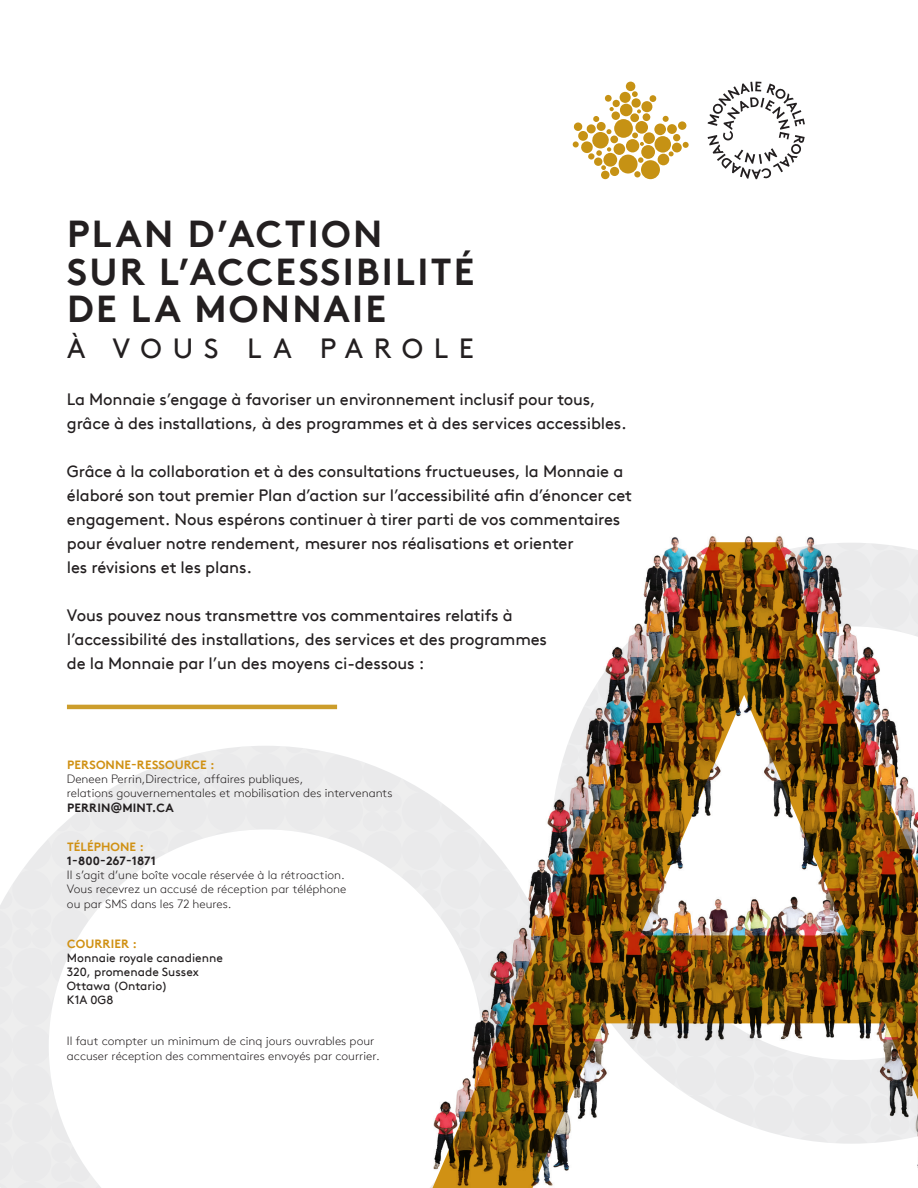
<style>
.page{position:relative;width:918px;height:1188px;background:#fff}
.page>*{position:absolute;margin:0;border:0;box-sizing:border-box;transform-origin:0 0}
.Subhead_1{font:700 37.5px/37.5px "Brown Pro TT";letter-spacing:.06em;color:#231f20}
.Subhead_1-2{font:27.75px "Brown Pro TT";letter-spacing:.385em;color:#231f20}
.mint_-_body{font:16.5px/24px "Brown Pro TT";letter-spacing:-.01em;color:#231f20}
.t1{font:300 12px/14px "Brown Pro TT";color:#231f20}
.t2{font:12px "Brown Pro TT";color:#231f20}
.t3{font:700 12px/14px "Brown Pro TT";letter-spacing:.01em;color:#231f20}
.t4{font:700 12px "Brown Pro TT";letter-spacing:.01em;color:#d09114}
.s1{font-weight:700;color:#d09114}
.s2{color:#d09114}
</style>
<div class="page">
<svg style="left:0;top:746px;width:419px;height:442px"></svg>
<div style="left:275px;top:881px;width:20px;height:17px;background:#fff;border-radius:50%"></div>
<div style="left:412px;top:958px;width:19px;height:19px;background:#fff;border-radius:50%"></div>
<svg style="left:412px;top:880px;width:19px;height:19px"></svg>
<svg style="left:708px;top:82px;width:97px;height:97px"></svg>
<svg style="left:641px;top:160px;width:19px;height:19px"></svg>
<div style="left:655px;top:136px;width:16px;height:17px;background:#c69214;border-radius:50%"></div>
<div style="left:667px;top:124px;width:10px;height:10px;background:#c69214;border-radius:50%"></div>
<div style="left:672px;top:143px;width:10px;height:9px;background:#c69214;border-radius:50%"></div>
<div style="left:658px;top:154px;width:11px;height:11px;background:#c69214;border-radius:50%"></div>
<div style="left:654px;top:124px;width:12px;height:11px;background:#c69214;border-radius:50%"></div>
<div style="left:678px;top:121px;width:8px;height:9px;background:#c69214;border-radius:50%"></div>
<svg style="left:663px;top:116px;width:6px;height:6px"></svg>
<div style="left:673px;top:134px;width:7px;height:7px;background:#c69214;border-radius:50%"></div>
<svg style="left:683px;top:142px;width:6px;height:6px"></svg>
<svg style="left:669px;top:151px;width:5px;height:5px"></svg>
<svg style="left:573px;top:82px;width:84px;height:97px"></svg>
<img style="left:419px;top:536px;width:499px;height:652px">
<hr style="left:67px;top:705px;width:270px;height:4px;background:#cc9d2b">
<p class="Subhead_1" style="left:67px;top:211px;width:409px">PLAN D’ACTION<br>SUR L’ACCESSIBILITÉ<br>DE LA MONNAIE</p>
<p class="Subhead_1-2" style="left:67px;top:327px;width:408px">À VOUS LA PAROLE</p>
<p class="mint_-_body" style="left:67px;top:386px;width:561px">La Monnaie s’engage à favoriser un environnement inclusif pour tous, grâce à des installations, à des programmes et à des services accessibles.</p>
<p class="mint_-_body" style="left:67px;top:458px;width:567px">Grâce à la collaboration et à des consultations fructueuses, la Monnaie a élaboré son tout premier Plan d’action sur l’accessibilité afin d’énoncer cet engagement. Nous espérons continuer à tirer parti de vos commentaires pour évaluer notre rendement, mesurer nos réalisations et orienter<br>les révisions et les plans.</p>
<p class="mint_-_body" style="left:67px;top:602px;width:482px">Vous pouvez nous transmettre vos commentaires relatifs à l’accessibilité des installations, des services et des programmes de la Monnaie par l’un des moyens ci-dessous :</p>
<p class="t1" style="left:67px;top:757px;width:327px"><span class="s1">PERSONNE-RESSOURCE :<br></span>Deneen Perrin,Directrice, affaires publiques,<br>relations gouvernementales et mobilisation des intervenants</p>
<p class="t3" style="left:67px;top:800px;width:108px">PERRIN@MINT.CA</p>
<p class="t3" style="left:67px;top:839px;width:90px"><span class="s2">TÉLÉPHONE :<br></span>1-800-267-1871</p>
<p class="t1" style="left:67px;top:867px;width:281px;line-height:14.4px">Il s’agit d’une boîte vocale réservée à la rétroaction.<br>Vous recevrez un accusé de réception par téléphone ou par SMS dans les 72 heures.</p>
<p class="t4" style="left:67px;top:934px;width:72px">COURRIER :</p>
<p class="t2" style="left:67px;top:948px;width:157px">Monnaie royale canadienne</p>
<p class="t2" style="left:67px;top:962px;width:133px">320, promenade Sussex</p>
<p class="t2" style="left:67px;top:976px;width:102px">Ottawa (Ontario)</p>
<p class="t2" style="left:67px;top:990px;width:48px">K1A 0G8</p>
<p class="t1" style="left:67px;top:1033px;width:314px;line-height:15px">Il faut compter un minimum de cinq jours ouvrables pour accuser réception des commentaires envoyés par courrier.</p>
</div>
